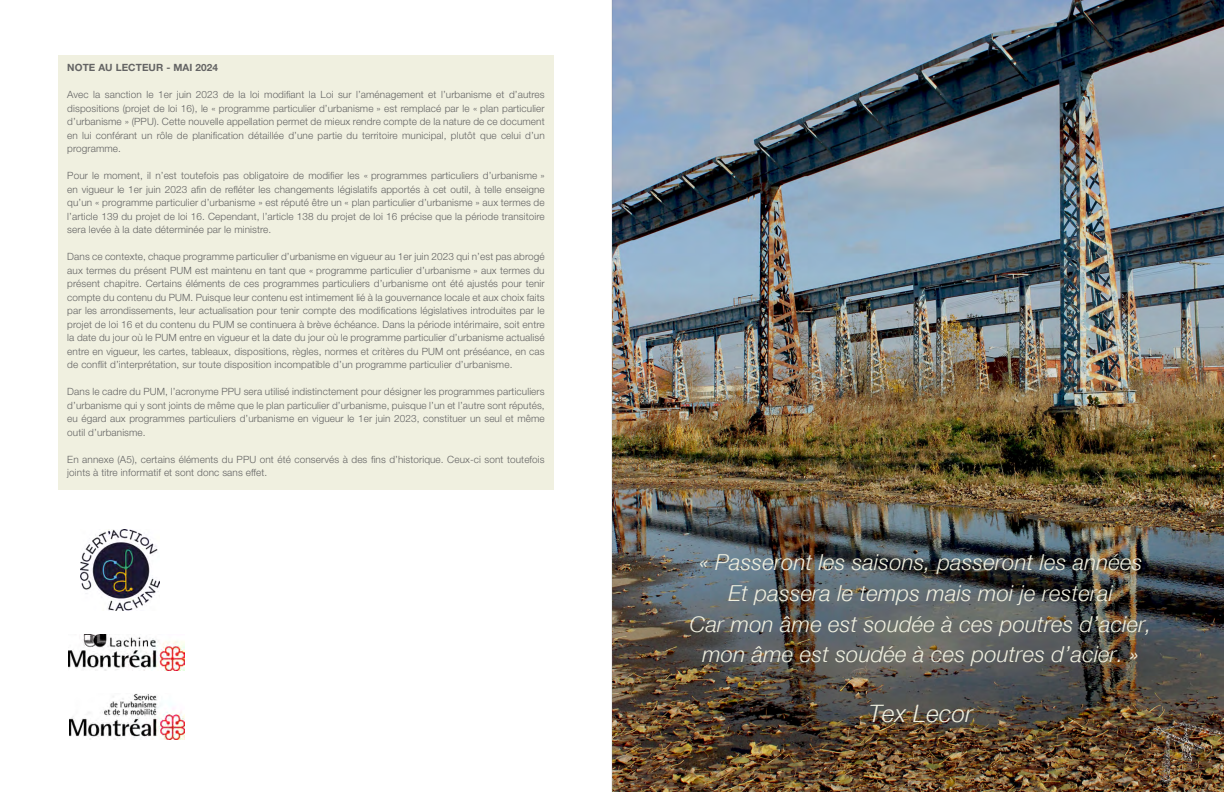
<style>
.page{position:relative;width:1224px;height:792px;background:#fff}
.page>*{position:absolute;margin:0;border:0;box-sizing:border-box;transform-origin:0 0}
.t1{font:italic 24px "Helvetica Neue";letter-spacing:.01em;color:#f0f0e0}
.t2{font:italic 22px/30.7px "Helvetica Neue";letter-spacing:.01em;color:#f0f0e0;text-align:center}
.t3{font:300 10px/13.5px "Helvetica Neue LT Std";letter-spacing:.01em;color:#646464;text-align:justify}
.t4{font:700 10px "Helvetica Neue LT Std";letter-spacing:.01em;color:#646464}
</style>
<div class="page">
<img style="left:613px;top:0;width:611px;height:792px">
<div style="left:58px;top:55px;width:496px;height:434px;background:#f0f0e0"></div>
<hr style="left:612px;top:0;width:1px;height:792px;background:#747474">
<img style="left:81px;top:529px;width:79px;height:81px">
<img style="left:69px;top:634px;width:115px;height:37px">
<img style="left:69px;top:693px;width:115px;height:46px">
<img style="left:1149px;top:712px;width:75px;height:75px">
<p class="t4" style="left:67px;top:62px;width:152px">NOTE AU LECTEUR - MAI 2024</p>
<p class="t3" style="left:67px;top:88px;width:479px">Avec la sanction le 1er juin 2023 de la loi modifiant la Loi sur l’aménagement et l’urbanisme et d’autres dispositions (projet de loi 16), le « programme particulier d’urbanisme » est remplacé par le « plan particulier d’urbanisme » (PPU). Cette nouvelle appellation permet de mieux rendre compte de la nature de ce document en lui conférant un rôle de planification détaillée d’une partie du territoire municipal, plutôt que celui d’un programme.</p>
<p class="t3" style="left:67px;top:169px;width:479px">Pour le moment, il n’est toutefois pas obligatoire de modifier les « programmes particuliers d’urbanisme » en vigueur le 1er juin 2023 afin de refléter les changements législatifs apportés à cet outil, à telle enseigne qu’un « programme particulier d’urbanisme » est réputé être un « plan particulier d’urbanisme » aux termes de l’article 139 du projet de loi 16. Cependant, l’article 138 du projet de loi 16 précise que la période transitoire sera levée à la date déterminée par le ministre.</p>
<p class="t3" style="left:67px;top:250px;width:479px">Dans ce contexte, chaque programme particulier d’urbanisme en vigueur au 1er juin 2023 qui n’est pas abrogé aux termes du présent PUM est maintenu en tant que « programme particulier d’urbanisme » aux termes du présent chapitre. Certains éléments de ces programmes particuliers d’urbanisme ont été ajustés pour tenir compte du contenu du PUM. Puisque leur contenu est intimement lié à la gouvernance locale et aux choix faits par les arrondissements, leur actualisation pour tenir compte des modifications législatives introduites par le projet de loi 16 et du contenu du PUM se continuera à brève échéance. Dans la période intérimaire, soit entre la date du jour où le PUM entre en vigueur et la date du jour où le programme particulier d’urbanisme actualisé entre en vigueur, les cartes, tableaux, dispositions, règles, normes et critères du PUM ont préséance, en cas de conflit d’interprétation, sur toute disposition incompatible d’un programme particulier d’urbanisme.</p>
<p class="t3" style="left:67px;top:385px;width:479px">Dans le cadre du PUM, l’acronyme PPU sera utilisé indistinctement pour désigner les programmes particuliers d’urbanisme qui y sont joints de même que le plan particulier d’urbanisme, puisque l’un et l’autre sont réputés, eu égard aux programmes particuliers d’urbanisme en vigueur le 1er juin 2023, constituer un seul et même outil d’urbanisme.</p>
<p class="t3" style="left:67px;top:452px;width:479px">En annexe (A5), certains éléments du PPU ont été conservés à des fins d’historique. Ceux-ci sont toutefois joints à titre informatif et sont donc sans effet.</p>
<h2 class="t2" style="left:690px;top:547px;width:463px">« Passeront les saisons, passeront les années Et passera le temps mais moi je resterai<br>Car mon âme est soudée à ces poutres d’acier, mon âme est soudée à ces poutres d’acier. »</h2>
<h1 class="t1" style="left:869px;top:699px;width:106px">Tex Lecor</h1>
</div>
